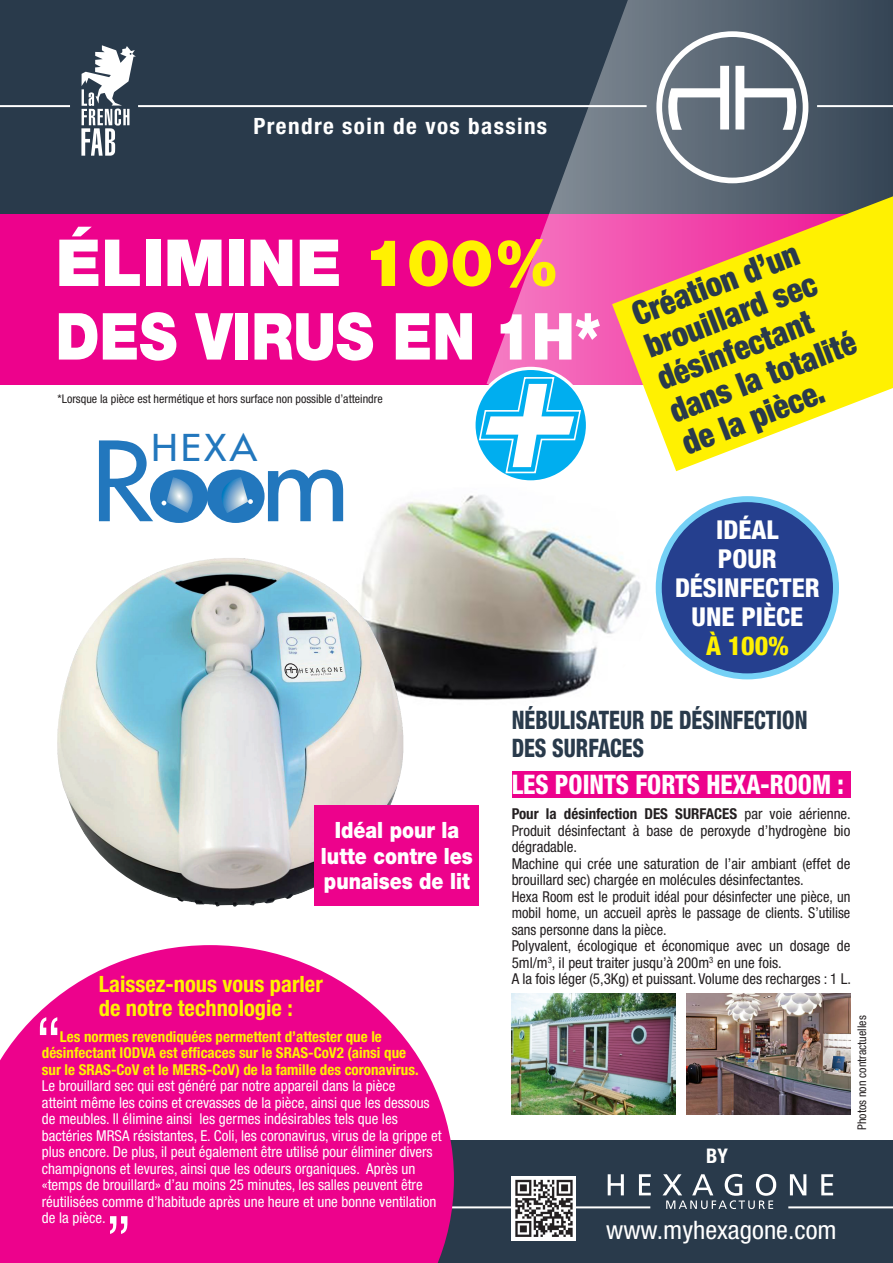
<style>
.page{position:relative;width:893px;height:1263px;background:#fff}
.page>*{position:absolute;margin:0;border:0;box-sizing:border-box;transform-origin:0 0}
.t1{font:107.1px "Futura";color:#2277bd;scale:1.08 1}
.t2{font:condensed 70.05px "Helvetica Neue LT Std";color:#fff}
.t3{font:900 64.95px "Helvetica Neue LT Std";color:#fff;scale:.87 1}
.t4{font:900 64.95px "Helvetica Neue LT Std";color:#fff}
.t5{font:36px "Futura";color:#2277bd;scale:1.08 1}
.t6{font:900 condensed 33px "Helvetica Neue LT Std";color:#293a4b;scale:.96 1}
.t7{font:800 condensed 27px "Helvetica Neue LT Std";color:#fff;scale:.91 1}
.t8{font:800 condensed 26.1px/29px "Helvetica Neue LT Std";color:#fff;text-align:center}
.t9{font:800 condensed 26.1px "Helvetica Neue LT Std";color:#fff101}
.t10{font:800 condensed 25.5px/28.5px "Helvetica Neue LT Std";color:#293a4b;scale:.85 1}
.t11{font:condensed 25.5px "Helvetica Neue LT Std";color:#fff;scale:1.04 1}
.t12{font:700 condensed 22.5px/23.9px "Helvetica Neue LT Std";color:#fff101}
.t13{font:900 22.5px/25.5px "Helvetica Neue LT Std";color:#fff;text-align:center;scale:.85 1}
.t14{font:700 condensed 22.5px "Helvetica Neue LT Std";letter-spacing:.06em;color:#fff}
.t15{font:700 condensed 20.25px "Helvetica Neue LT Std";color:#fff}
.t16{font:condensed 15px/16.5px "Helvetica Neue LT Std";color:#fff}
.t17{font:condensed 15px/16.5px "Helvetica Neue LT Std";color:#231f20}
.t18{font:700 condensed 15px/16.5px "Helvetica Neue LT Std";color:#fff101;text-align:center}
.t19{font:condensed 15px/16.5px "Helvetica Neue LT Std";color:#231f20;text-align:justify;scale:.96 1}
.t20{font:condensed 12px "Helvetica Neue LT Std";color:#231f20}
.s1{color:#fff101}
.s2{font-weight:700}
</style>
<div class="page">
<div style="left:0;top:0;width:893px;height:385px;background:#293a4b"></div>
<div style="left:0;top:214px;width:893px;height:171px;background:#ed028c"></div>
<svg style="left:486px;top:0;width:407px;height:385px"></svg>
<div style="left:0;top:1141px;width:893px;height:122px;background:#293a4b"></div>
<svg style="left:81px;top:45px;width:55px;height:111px"></svg>
<hr style="left:0;top:105px;width:70px;height:2px;background:#fff">
<hr style="left:817px;top:105px;width:76px;height:2px;background:#fff">
<div style="left:512px;top:771px;width:338px;height:26px;background:#ed028c"></div>
<hr style="left:0;top:1206px;width:650px;height:2px;background:#fff">
<hr style="left:788px;top:1206px;width:105px;height:2px;background:#fff">
<svg style="left:608px;top:1174px;width:16px;height:21px"></svg>
<svg style="left:639px;top:1174px;width:12px;height:21px"></svg>
<svg style="left:790px;top:1174px;width:16px;height:21px"></svg>
<svg style="left:821px;top:1174px;width:12px;height:21px"></svg>
<svg style="left:662px;top:1174px;width:114px;height:35px"></svg>
<svg style="left:664px;top:66px;width:65px;height:64px"></svg>
<svg style="left:735px;top:66px;width:65px;height:64px"></svg>
<div style="left:656px;top:31px;width:152px;height:152px;border:6px solid #fff;border-radius:50%"></div>
<hr style="left:138px;top:105px;width:509px;height:2px;background:#fff">
<svg style="left:612px;top:196px;width:281px;height:275px;fill:#fff101"></svg>
<svg style="left:0;top:945px;width:454px;height:318px;fill:#ed028c"></svg>
<img style="left:368px;top:411px;width:288px;height:289px">
<div style="left:154px;top:475px;width:44px;height:42px;background:#2277bd;border-radius:50%"></div>
<svg style="left:211px;top:475px;width:44px;height:42px"></svg>
<svg style="left:162px;top:477px;width:91px;height:36px"></svg>
<svg style="left:474px;top:368px;width:113px;height:114px"></svg>
<svg style="left:471px;top:376px;width:117px;height:98px"></svg>
<div style="left:659px;top:499px;width:177px;height:177px;background:#253f8e;border-radius:50%"></div>
<div style="left:656px;top:496px;width:183px;height:183px;border:6px solid #75d1f6;border-radius:50%"></div>
<img style="left:512px;top:994px;width:163px;height:121px">
<img style="left:686px;top:994px;width:164px;height:121px">
<img style="left:57px;top:558px;width:351px;height:349px">
<svg style="left:283px;top:663px;width:60px;height:16px"></svg>
<img style="left:512px;top:1177px;width:63px;height:64px">
<div style="left:315px;top:806px;width:164px;height:100px;background:#ed028c"></div>
<p class="t14" style="left:253px;top:113px;width:295px">Prendre soin de vos bassins</p>
<p class="t4" style="left:56px;top:224px;width:506px">ÉLIMINE <span class="s1">100%</span></p>
<p class="t3" style="left:56px;top:298px;width:628px">DES VIRUS EN 1H*</p>
<p class="t20" style="left:57px;top:391px;width:327px">*Lorsque la pièce est hermétique et hors surface non possible d’atteindre</p>
<p class="t5" style="left:152px;top:424px;width:99px">HEXA</p>
<p class="t1" style="left:91px;top:412px;width:242px">Room</p>
<p class="t6" style="left:626px;top:296px;width:184px;rotate:-21deg">Création d’un</p>
<p class="t6" style="left:639px;top:328px;width:190px;rotate:-21deg">brouillard sec</p>
<p class="t6" style="left:651px;top:360px;width:172px;rotate:-21deg">désinfectant</p>
<p class="t6" style="left:664px;top:393px;width:207px;rotate:-21deg">dans la totalité</p>
<p class="t6" style="left:676px;top:425px;width:157px;rotate:-21deg">de la pièce.</p>
<p class="t8" style="left:716px;top:514px;width:64px">IDÉAL</p>
<p class="t8" style="left:718px;top:543px;width:60px">POUR</p>
<p class="t8" style="left:675px;top:572px;width:146px">DÉSINFECTER<br>UNE PIÈCE</p>
<p class="t9" style="left:706px;top:629px;width:84px">À 100%</p>
<p class="t13" style="left:321px;top:817px;width:180px">Idéal pour la lutte contre les punaises de lit</p>
<p class="t12" style="left:99px;top:972px;width:225px">Laissez-nous vous parler de notre technologie :</p>
<p class="t2" style="left:34px;top:1002px;width:30px">“</p>
<p class="t18" style="left:42px;top:1028px;width:366px">Les normes revendiquées permettent d’attester que le désinfectant IODVA est efficaces sur le SRAS-CoV2 (ainsi que</p>
<p class="t18" style="left:42px;top:1061px;width:378px">sur le SRAS-CoV et le MERS-CoV) de la famille des coronavirus.</p>
<p class="t16" style="left:42px;top:1078px;width:355px">Le brouillard sec qui est généré par notre appareil dans la pièce</p>
<p class="t16" style="left:42px;top:1094px;width:389px">atteint même les coins et crevasses de la pièce, ainsi que les dessous</p>
<p class="t16" style="left:42px;top:1111px;width:401px">de meubles. Il élimine ainsi les germes indésirables tels que les bactéries MRSA résistantes, E. Coli, les coronavirus, virus de la grippe et plus encore. De plus, il peut également être utilisé pour éliminer divers champignons et levures, ainsi que les odeurs organiques. Après un «temps de brouillard» d’au moins 25 minutes, les salles peuvent être réutilisées comme d’habitude après une heure et une bonne ventilation de la pièce.</p>
<p class="t2" style="left:104px;top:1201px;width:30px">”</p>
<p class="t10" style="left:512px;top:705px;width:350px">NÉBULISATEUR DE DÉSINFECTION<br>DES SURFACES</p>
<p class="t7" style="left:512px;top:768px;width:367px">LES POINTS FORTS HEXA-ROOM :</p>
<p class="t17" style="left:512px;top:806px;width:341px;text-align:justify"><span class="s2">Pour la désinfection DES SURFACES</span> par voie aérienne.<br>Produit désinfectant à base de peroxyde d’hydrogène bio dégradable.</p>
<p class="t17" style="left:512px;top:855px;width:340px">Machine qui crée une saturation de l’air ambiant (effet de brouillard sec) chargée en molécules désinfectantes.</p>
<p class="t19" style="left:512px;top:888px;width:354px">Hexa Room est le produit idéal pour désinfecter une pièce, un mobil home, un accueil après le passage de clients. S’utilise sans personne dans la pièce.</p>
<p class="t17" style="left:512px;top:938px;width:340px">Polyvalent, écologique et économique avec un dosage de<br>5ml/m<sup>3</sup>, il peut traiter jusqu’à 200m<sup>3</sup> en une fois.</p>
<p class="t17" style="left:512px;top:971px;width:341px">A la fois léger (5,3Kg) et puissant. Volume des recharges : 1 L.</p>
<p class="t15" style="left:706px;top:1144px;width:23px">BY</p>
<p class="t20" style="left:855px;top:1130px;width:116px;rotate:-90deg">Photos non contractuelles</p>
<p class="t11" style="left:606px;top:1215px;width:223px">www.myhexagone.com</p>
</div>
